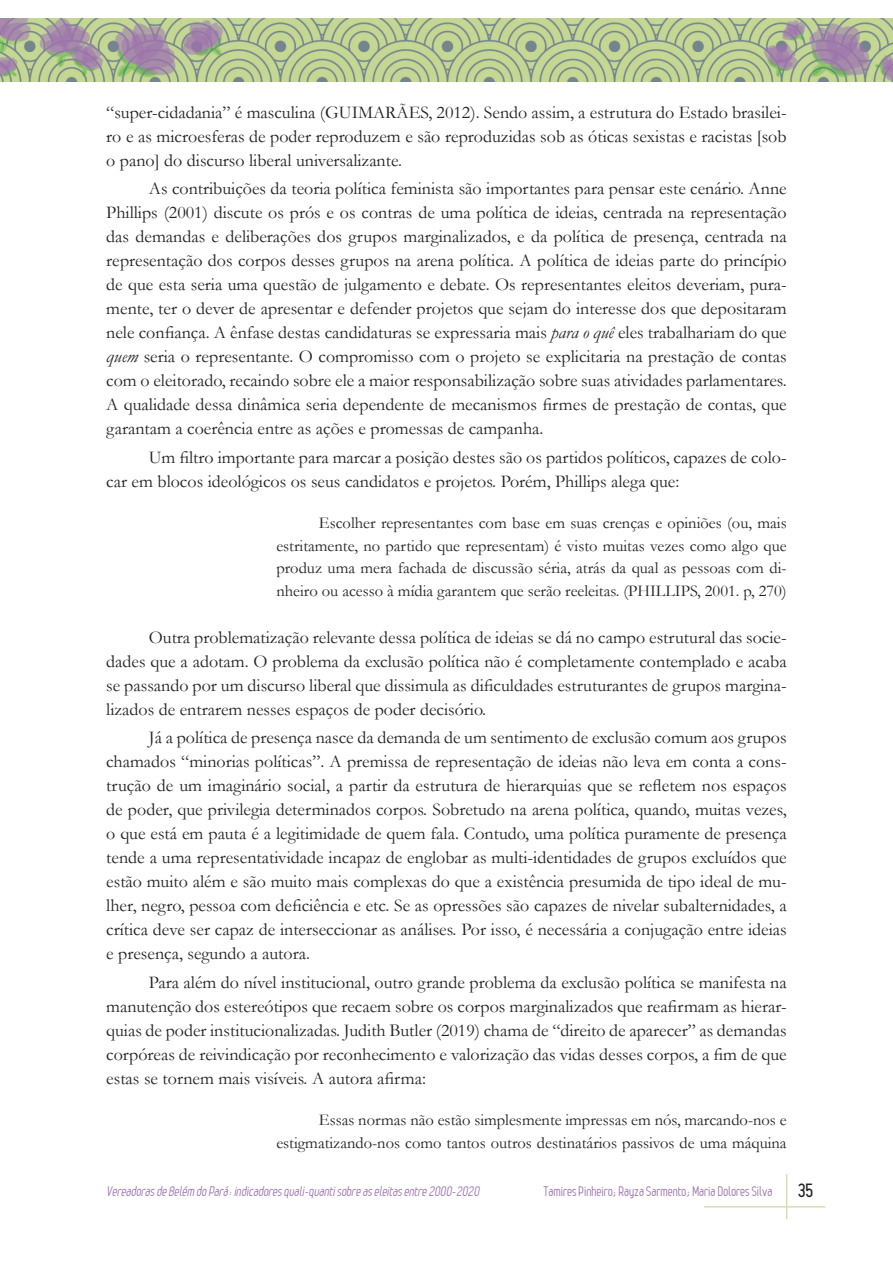
<style>
.page{position:relative;width:893px;height:1263px;background:#fff}
.page>*{position:absolute;margin:0;border:0;box-sizing:border-box;transform-origin:0 0}
.Texto{font:18px/24px "Garamond";color:#231f20;text-align:justify}
.t1{font:700 18px "Leger";color:#231f20}
.Citação{font:16.5px/22.5px "Garamond";color:#231f20;text-align:justify}
.t2{font:italic 13.5px "Leger";color:#9f73af}
.t3{font:13.5px "Leger";color:#9f73af}
.s1{font-style:italic}
</style>
<div class="page">
<hr style="left:786px;top:1174px;width:1px;height:45px;background:#d2e0ac">
<hr style="left:704px;top:1206px;width:121px;height:1px;background:#d2e0ac">
<img style="left:0;top:18px;width:893px;height:64px">
<p class="Texto" style="left:106px;top:100px;width:682px">“super-cidadania” é masculina (GUIMARÃES, 2012). Sendo assim, a estrutura do Estado brasilei&shy;ro e as microesferas de poder reproduzem e são reproduzidas sob as óticas sexistas e racistas [sob o pano] do discurso liberal universalizante.</p>
<p class="Texto" style="left:106px;top:176px;width:682px;text-indent:43px">As contribuições da teoria política feminista são importantes para pensar este cenário. Anne Phillips (2001) discute os prós e os contras de uma política de ideias, centrada na representação das demandas e deliberações dos grupos marginalizados, e da política de presença, centrada na representação dos corpos desses grupos na arena política. A política de ideias parte do princípio de que esta seria uma questão de julgamento e debate. Os representantes eleitos deveriam, pura&shy;mente, ter o dever de apresentar e defender projetos que sejam do interesse dos que depositaram nele confiança. A ênfase destas candidaturas se expressaria mais <span class="s1">para o quê</span> eles trabalhariam do que <span class="s1">quem</span> seria o representante. O compromisso com o projeto se explicitaria na prestação de contas com o eleitorado, recaindo sobre ele a maior responsabilização sobre suas atividades parlamentares.<br>A qualidade dessa dinâmica seria dependente de mecanismos firmes de prestação de contas, que garantam a coerência entre as ações e promessas de campanha.</p>
<p class="Texto" style="left:106px;top:444px;width:682px;text-indent:43px">Um filtro importante para marcar a posição destes são os partidos políticos, capazes de colo&shy;car em blocos ideológicos os seus candidatos e projetos. Porém, Phillips alega que:</p>
<p class="Citação" style="left:276px;top:511px;width:512px;text-indent:43px">Escolher representantes com base em suas crenças e opiniões (ou, mais estritamente, no partido que representam) é visto muitas vezes como algo que produz uma mera fachada de discussão séria, atrás da qual as pessoas com di&shy;nheiro ou acesso à mídia garantem que serão reeleitas. (PHILLIPS, 2001. p, 270)</p>
<p class="Texto" style="left:106px;top:625px;width:682px;text-indent:43px">Outra problematização relevante dessa política de ideias se dá no campo estrutural das socie&shy;dades que a adotam. O problema da exclusão política não é completamente contemplado e acaba se passando por um discurso liberal que dissimula as dificuldades estruturantes de grupos margina&shy;lizados de entrarem nesses espaços de poder decisório.</p>
<p class="Texto" style="left:106px;top:725px;width:682px;text-indent:43px">Já a política de presença nasce da demanda de um sentimento de exclusão comum aos grupos chamados “minorias políticas”. A premissa de representação de ideias não leva em conta a cons&shy;trução de um imaginário social, a partir da estrutura de hierarquias que se refletem nos espaços de poder, que privilegia determinados corpos. Sobretudo na arena política, quando, muitas vezes, o que está em pauta é a legitimidade de quem fala. Contudo, uma política puramente de presença tende a uma representatividade incapaz de englobar as multi-identidades de grupos excluídos que estão muito além e são muito mais complexas do que a existência presumida de tipo ideal de mu&shy;lher, negro, pessoa com deficiência e etc. Se as opressões são capazes de nivelar subalternidades, a crítica deve ser capaz de interseccionar as análises. Por isso, é necessária a conjugação entre ideias e presença, segundo a autora.</p>
<p class="Texto" style="left:106px;top:969px;width:682px;text-indent:43px">Para além do nível institucional, outro grande problema da exclusão política se manifesta na manutenção dos estereótipos que recaem sobre os corpos marginalizados que reafirmam as hierar&shy;quias de poder institucionalizadas. Judith Butler (2019) chama de “direito de aparecer” as demandas corpóreas de reivindicação por reconhecimento e valorização das vidas desses corpos, a fim de que estas se tornem mais visíveis. A autora afirma:</p>
<p class="Citação" style="left:276px;top:1108px;width:512px;text-align:right">Essas normas não estão simplesmente impressas em nós, marcando-nos e estigmatizando-nos como tantos outros destinatários passivos de uma máquina</p>
<p class="t2" style="left:106px;top:1183px;width:377px">VereadorasdeBelém do Pará:indicadoresquali-quantisobreaseleitasentre2000-2020</p>
<p class="t3" style="left:544px;top:1183px;width:230px">Tamires Pinheiro; Rayza Sarmento; Maria Dolores Silva</p>
<p class="t1" style="left:798px;top:1180px;width:17px">35</p>
</div>
